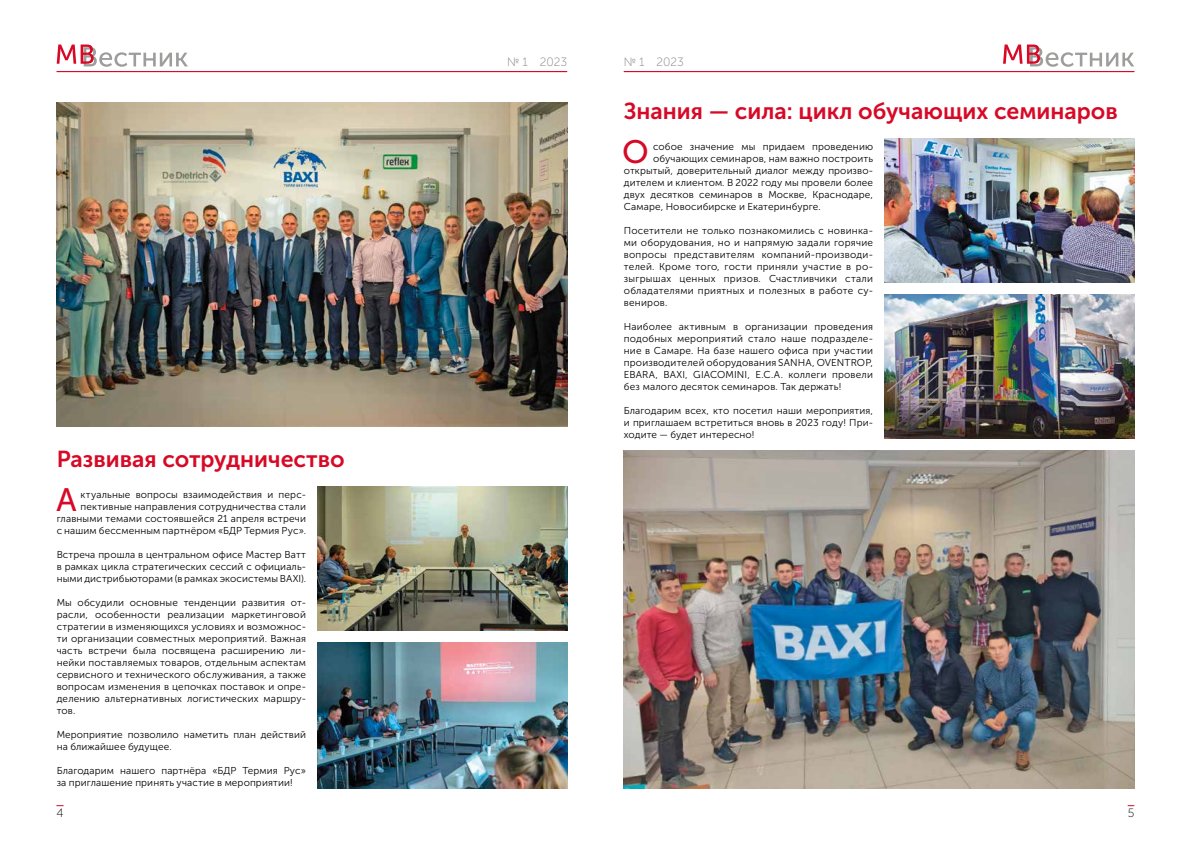
<style>
.page{position:relative;width:1191px;height:842px;background:#fff}
.page>*{position:absolute;margin:0;border:0;box-sizing:border-box;transform-origin:0 0}
.t1{font:32.4px "Museo Sans Cyrl 500";color:#d70926}
.t2{font:23px "Museo Sans Cyrl 700";color:#d70926}
.t3{font:12px "Museo Sans Cyrl 100";color:#82807f}
.t4{font:12px "Museo Sans Cyrl 100";color:#000}
.t5{font:10px/12px "Museo Sans Cyrl 300";letter-spacing:.015em;color:#000;text-align:justify}
</style>
<div class="page">
<img style="left:884px;top:138px;width:250px;height:144px">
<img style="left:884px;top:294px;width:250px;height:144px">
<img style="left:624px;top:450px;width:510px;height:338px">
<img style="left:57px;top:102px;width:510px;height:324px">
<img style="left:318px;top:642px;width:249px;height:146px">
<img style="left:318px;top:486px;width:249px;height:144px">
<svg style="left:57px;top:45px;width:130px;height:22px"></svg>
<svg style="left:1003px;top:45px;width:131px;height:22px"></svg>
<hr style="left:57px;top:71px;width:510px;height:1px;background:#d70926">
<hr style="left:624px;top:71px;width:510px;height:1px;background:#d70926">
<p class="t3" style="left:507px;top:55px;width:61px">№ 1 2023</p>
<p class="t3" style="left:624px;top:55px;width:61px">№ 1 2023</p>
<h2 class="t2" style="left:57px;top:447px;width:289px">Развивая сотрудничество</h2>
<h1 class="t1" style="left:56px;top:482px;width:22px">А</h1>
<p class="t5" style="left:57px;top:489px;width:251px;text-align:right">ктуальные вопросы взаимодействия и перс&shy;пективные направления сотрудничества стали главными темами состоявшейся 21 апреля встречи с нашим бессменным партнёром «БДР Термия Рус».</p>
<p class="t5" style="left:57px;top:549px;width:251px">Встреча прошла в центральном офисе Мастер Ватт в рамках цикла стратегических сессий с официаль&shy;ными дистрибьюторами (в рамках экосистемы BAXI).</p>
<p class="t5" style="left:57px;top:597px;width:251px;text-align:left">Мы обсудили основные тенденции развития от&shy;расли, особенности реализации маркетинговой стратегии в изменяющихся условиях и возможнос&shy;ти организации совместных мероприятий. Важная часть встречи была посвящена расширению ли&shy;нейки поставляемых товаров, отдельным аспектам сервисного и технического обслуживания, а также вопросам изменения в цепочках поставок и опре&shy;делению альтернативных логистических маршру&shy;тов.</p>
<p class="t5" style="left:57px;top:729px;width:251px">Мероприятие позволило наметить план действий на ближайшее будущее.</p>
<p class="t5" style="left:57px;top:765px;width:251px">Благодарим нашего партнёра «БДР Термия Рус» за приглашение принять участие в мероприятии!</p>
<h2 class="t2" style="left:624px;top:98px;width:495px">Знания — сила: цикл обучающих семинаров</h2>
<h1 class="t1" style="left:622px;top:134px;width:28px">О</h1>
<p class="t5" style="left:653px;top:141px;width:221px">собое значение мы придаем проведению</p>
<p class="t5" style="left:653px;top:153px;width:221px">обучающих семинаров, нам важно построить</p>
<p class="t5" style="left:624px;top:165px;width:251px">открытый, доверительный диалог между произво-</p>
<p class="t5" style="left:624px;top:177px;width:251px">дителем и клиентом. В 2022 году мы провели более</p>
<p class="t5" style="left:624px;top:189px;width:251px">двух десятков семинаров в Москве, Краснодаре,</p>
<p class="t5" style="left:624px;top:201px;width:198px">Самаре, Новосибирске и Екатеринбурге.</p>
<p class="t5" style="left:624px;top:225px;width:251px">Посетители не только познакомились с новинка&shy;ми оборудования, но и напрямую задали горячие вопросы представителям компаний-производи&shy;телей. Кроме того, гости приняли участие в ро&shy;зыгрышах ценных призов. Счастливчики стали обладателями приятных и полезных в работе су&shy;вениров.</p>
<p class="t5" style="left:624px;top:321px;width:251px">Наиболее активным в организации проведения подобных мероприятий стало наше подразделе&shy;ние в Самаре. На базе нашего офиса при участии производителей оборудования SANHA, OVENTROP, EBARA, BAXI, GIACOMINI, E.C.A. коллеги провели без малого десяток семинаров. Так держать!</p>
<p class="t5" style="left:624px;top:405px;width:251px">Благодарим всех, кто посетил наши мероприятия, и приглашаем встретиться вновь в 2023 году! При&shy;ходите — будет интересно!</p>
<p class="t4" style="left:56px;top:807px;width:9px">4</p>
<p class="t4" style="left:1127px;top:807px;width:8px">5</p>
</div>
